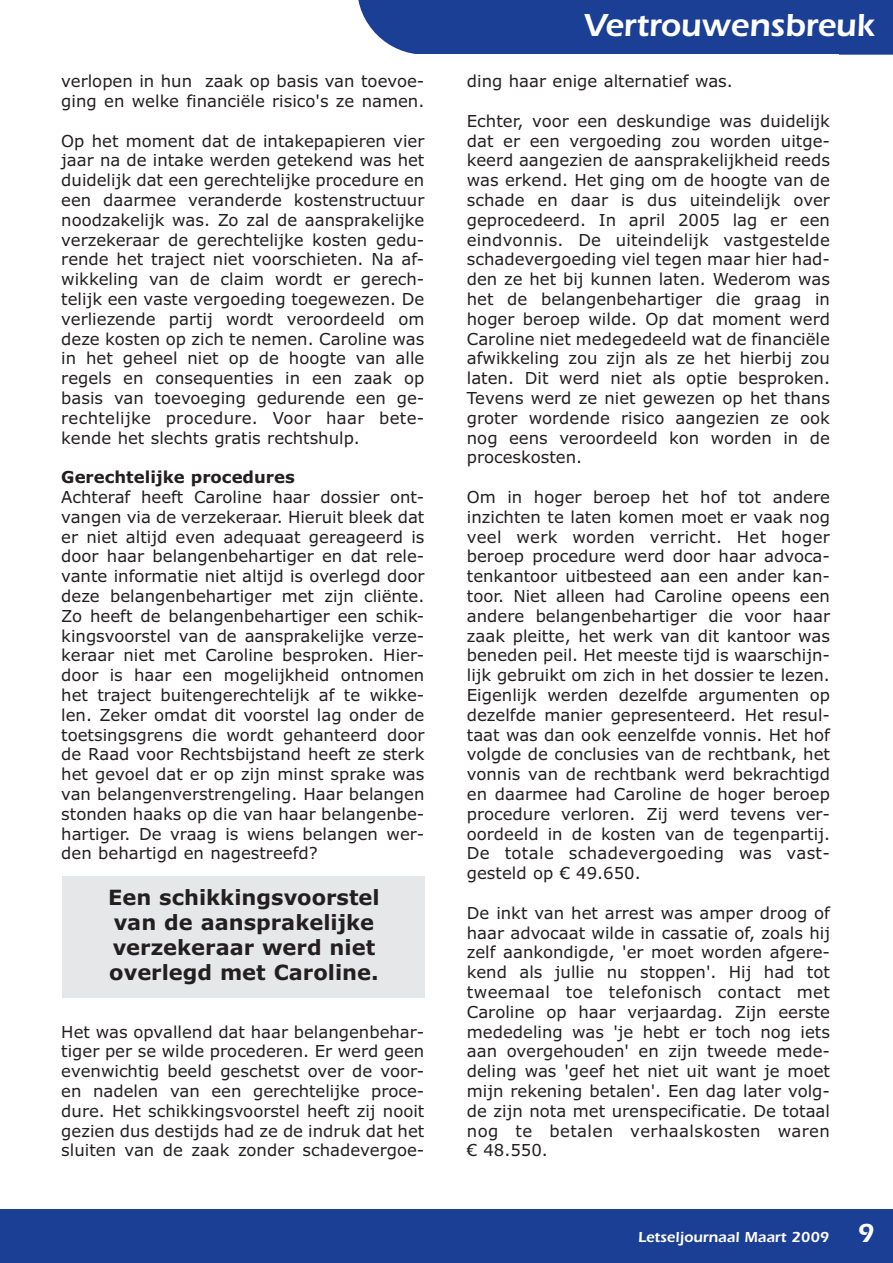
<style>
.page{position:relative;width:893px;height:1263px;background:#fff}
.page>*{position:absolute;margin:0;border:0;box-sizing:border-box;transform-origin:0 0}
.t1{font:600 33px "Itc Eras";color:#fff}
.t2{font:700 21px/25.2px "Verdana";color:#231f20}
.t3{font:16.5px/19.8px "Verdana";color:#231f20;text-align:justify}
.t4{font:700 16.5px "Verdana";color:#231f20}
.t5{font:600 15px "Itc Eras";color:#fff}
.s1{font-size:27px}
</style>
<div class="page">
<div style="left:0;top:1210px;width:893px;height:53px;background:#1b3f94"></div>
<div style="left:358px;top:0;width:535px;height:55px;background:#1b3f94"></div>
<div style="left:63px;top:875px;width:362px;height:122px;background:#e6e7e9"></div>
<p class="t3" style="left:61px;top:73px;width:365px">verlopen in hun zaak op basis van toevoe&shy;ging en welke financiële risico's ze namen.</p>
<p class="t3" style="left:61px;top:132px;width:365px">Op het moment dat de intakepapieren vier jaar na de intake werden getekend was het duidelijk dat een gerechtelijke procedure en een daarmee veranderde kostenstructuur noodzakelijk was. Zo zal de aansprakelijke verzekeraar de gerechtelijke kosten gedu&shy;rende het traject niet voorschieten. Na af&shy;wikkeling van de claim wordt er gerech&shy;telijk een vaste vergoeding toegewezen. De verliezende partij wordt veroordeeld om deze kosten op zich te nemen. Caroline was in het geheel niet op de hoogte van alle regels en consequenties in een zaak op basis van toevoeging gedurende een ge&shy;rechtelijke procedure. Voor haar bete&shy;kende het slechts gratis rechtshulp.</p>
<p class="t4" style="left:61px;top:471px;width:235px">Gerechtelijke procedures</p>
<p class="t3" style="left:61px;top:488px;width:365px">Achteraf heeft Caroline haar dossier ont&shy;vangen via de verzekeraar. Hieruit bleek dat er niet altijd even adequaat gereageerd is door haar belangenbehartiger en dat rele&shy;vante informatie niet altijd is overlegd door deze belangenbehartiger met zijn cliënte.<br>Zo heeft de belangenbehartiger een schik&shy;kingsvoorstel van de aansprakelijke verze&shy;keraar niet met Caroline besproken. Hier&shy;door is haar een mogelijkheid ontnomen het traject buitengerechtelijk af te wikke&shy;len. Zeker omdat dit voorstel lag onder de toetsingsgrens die wordt gehanteerd door de Raad voor Rechtsbijstand heeft ze sterk het gevoel dat er op zijn minst sprake was van belangenverstrengeling. Haar belangen stonden haaks op die van haar belangenbe&shy;hartiger. De vraag is wiens belangen wer&shy;den behartigd en nagestreefd?</p>
<p class="t2" style="left:108px;top:886px;width:273px">Een schikkingsvoorstel van de aansprakelijke verzekeraar werd niet overlegd met Caroline.</p>
<p class="t3" style="left:61px;top:1023px;width:365px">Het was opvallend dat haar belangenbehar&shy;tiger per se wilde procederen. Er werd geen evenwichtig beeld geschetst over de voor&shy;en nadelen van een gerechtelijke proce&shy;dure. Het schikkingsvoorstel heeft zij nooit gezien dus destijds had ze de indruk dat het sluiten van de zaak zonder schadevergoe-</p>
<h1 class="t1" style="left:584px;top:12px;width:292px">Vertrouwensbreuk</h1>
<p class="t3" style="left:467px;top:73px;width:268px">ding haar enige alternatief was.</p>
<p class="t3" style="left:467px;top:112px;width:365px">Echter, voor een deskundige was duidelijk dat er een vergoeding zou worden uitge&shy;keerd aangezien de aansprakelijkheid reeds was erkend. Het ging om de hoogte van de schade en daar is dus uiteindelijk over geprocedeerd. In april 2005 lag er een eindvonnis. De uiteindelijk vastgestelde schadevergoeding viel tegen maar hier had&shy;den ze het bij kunnen laten. Wederom was het de belangenbehartiger die graag in hoger beroep wilde. Op dat moment werd Caroline niet medegedeeld wat de financiële afwikkeling zou zijn als ze het hierbij zou laten. Dit werd niet als optie besproken.<br>Tevens werd ze niet gewezen op het thans groter wordende risico aangezien ze ook nog eens veroordeeld kon worden in de proceskosten.</p>
<p class="t3" style="left:467px;top:488px;width:365px">Om in hoger beroep het hof tot andere inzichten te laten komen moet er vaak nog veel werk worden verricht. Het hoger beroep procedure werd door haar advoca&shy;tenkantoor uitbesteed aan een ander kan&shy;toor. Niet alleen had Caroline opeens een andere belangenbehartiger die voor haar zaak pleitte, het werk van dit kantoor was beneden peil. Het meeste tijd is waarschijn&shy;lijk gebruikt om zich in het dossier te lezen.<br>Eigenlijk werden dezelfde argumenten op dezelfde manier gepresenteerd. Het resul&shy;taat was dan ook eenzelfde vonnis. Het hof volgde de conclusies van de rechtbank, het vonnis van de rechtbank werd bekrachtigd en daarmee had Caroline de hoger beroep procedure verloren. Zij werd tevens ver&shy;oordeeld in de kosten van de tegenpartij.<br>De totale schadevergoeding was vast&shy;gesteld op € 49.650.</p>
<p class="t3" style="left:467px;top:904px;width:365px">De inkt van het arrest was amper droog of haar advocaat wilde in cassatie of, zoals hij zelf aankondigde, 'er moet worden afgere&shy;kend als jullie nu stoppen'. Hij had tot tweemaal toe telefonisch contact met Caroline op haar verjaardag. Zijn eerste mededeling was 'je hebt er toch nog iets aan overgehouden' en zijn tweede mede&shy;deling was 'geef het niet uit want je moet mijn rekening betalen'. Een dag later volg&shy;de zijn nota met urenspecificatie. De totaal nog te betalen verhaalskosten waren € 48.550.</p>
<p class="t5" style="left:638px;top:1232px;width:238px">Letseljournaal Maart 2009 <span class="s1">9</span></p>
</div>
